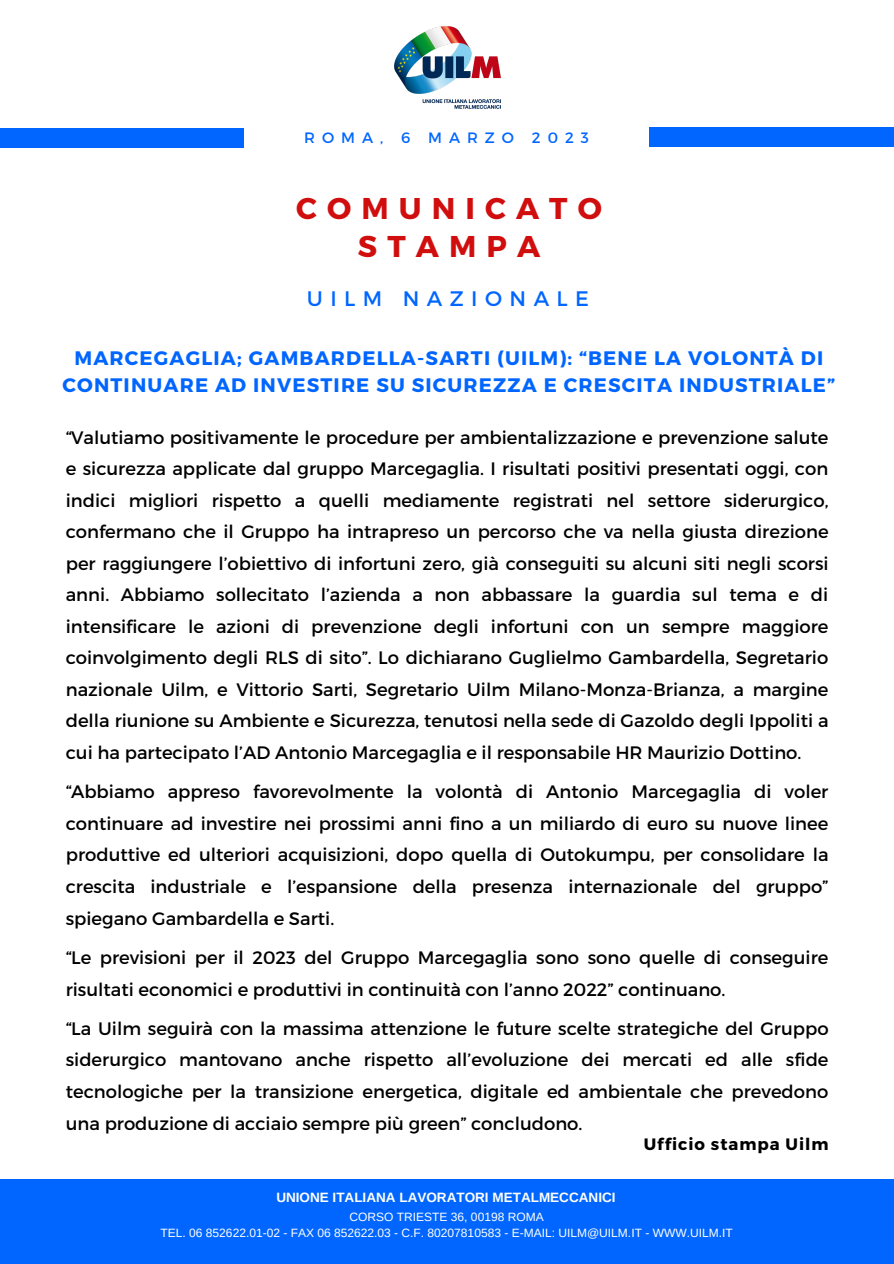
<style>
.page{position:relative;width:894px;height:1264px;background:#fff}
.page>*{position:absolute;margin:0;border:0;box-sizing:border-box;transform-origin:0 0}
.t1{font:700 30px/38.2px "Montserrat";letter-spacing:.335em;color:#d10e0e;text-align:center}
.t2{font:21px "Montserrat";letter-spacing:.355em;color:#06f}
.t3{font:700 19.5px/27px "Montserrat";letter-spacing:.06em;color:#06f;text-align:center}
.t4{font:18px/31.5px "Montserrat";color:#000;text-align:justify}
.t5{font:700 16.5px "Montserrat";letter-spacing:.06em;color:#000}
.t6{font:15px "Montserrat";letter-spacing:.465em;color:#06f}
.t7{font:700 13.5px "Arimo";color:#fff}
.t8{font:12px/15.8px "Arimo";color:#fff;text-align:center}
</style>
<div class="page">
<div style="left:0;top:128px;width:243px;height:19px;background:#06f"></div>
<div style="left:649px;top:128px;width:244px;height:19px;background:#06f"></div>
<img style="left:394px;top:27px;width:106px;height:82px">
<div style="left:0;top:1179px;width:893px;height:84px;background:#06f"></div>
<p class="t6" style="left:304px;top:128px;width:286px">ROMA, 6 MARZO 2023</p>
<h1 class="t1" style="left:296px;top:187px;width:307px">COMUNICATO<br>STAMPA</h1>
<p class="t2" style="left:307px;top:285px;width:283px">UILM NAZIONALE</p>
<p class="t3" style="left:62px;top:343px;width:774px">MARCEGAGLIA; GAMBARDELLA-SARTI (UILM): “BENE LA VOLONTÀ DI<br>CONTINUARE AD INVESTIRE SU SICUREZZA E CRESCITA INDUSTRIALE”</p>
<p class="t4" style="left:66px;top:420px;width:764px">“Valutiamo positivamente le procedure per ambientalizzazione e prevenzione salute e sicurezza applicate dal gruppo Marcegaglia. I risultati positivi presentati oggi, con indici migliori rispetto a quelli mediamente registrati nel settore siderurgico, confermano che il Gruppo ha intrapreso un percorso che va nella giusta direzione per raggiungere l’obiettivo di infortuni zero, già conseguiti su alcuni siti negli scorsi anni. Abbiamo sollecitato l’azienda a non abbassare la guardia sul tema e di intensificare le azioni di prevenzione degli infortuni con un sempre maggiore coinvolgimento degli RLS di sito”. Lo dichiarano Guglielmo Gambardella, Segretario nazionale Uilm, e Vittorio Sarti, Segretario Uilm Milano-Monza-Brianza, a margine della riunione su Ambiente e Sicurezza, tenutosi nella sede di Gazoldo degli Ippoliti a cui ha partecipato l’AD Antonio Marcegaglia e il responsabile HR Maurizio Dottino.</p>
<p class="t4" style="left:66px;top:775px;width:764px">“Abbiamo appreso favorevolmente la volontà di Antonio Marcegaglia di voler continuare ad investire nei prossimi anni fino a un miliardo di euro su nuove linee produttive ed ulteriori acquisizioni, dopo quella di Outokumpu, per consolidare la crescita industriale e l’espansione della presenza internazionale del gruppo” spiegano Gambardella e Sarti.</p>
<p class="t4" style="left:66px;top:940px;width:764px">“Le previsioni per il 2023 del Gruppo Marcegaglia sono sono quelle di conseguire risultati economici e produttivi in continuità con l’anno 2022” continuano.</p>
<p class="t4" style="left:66px;top:1011px;width:764px">“La Uilm seguirà con la massima attenzione le future scelte strategiche del Gruppo siderurgico mantovano anche rispetto all’evoluzione dei mercati ed alle sfide tecnologiche per la transizione energetica, digitale ed ambientale che prevedono una produzione di acciaio sempre più green” concludono.</p>
<p class="t5" style="left:643px;top:1133px;width:186px">Ufficio stampa Uilm</p>
<p class="t7" style="left:276px;top:1189px;width:340px">UNIONE ITALIANA LAVORATORI METALMECCANICI</p>
<p class="t8" style="left:160px;top:1208px;width:573px">CORSO TRIESTE 36, 00198 ROMA<br>TEL. 06 852622.01-02 - FAX 06 852622.03 - C.F. 80207810583 - E-MAIL: UILM@UILM.IT - WWW.UILM.IT</p>
</div>
